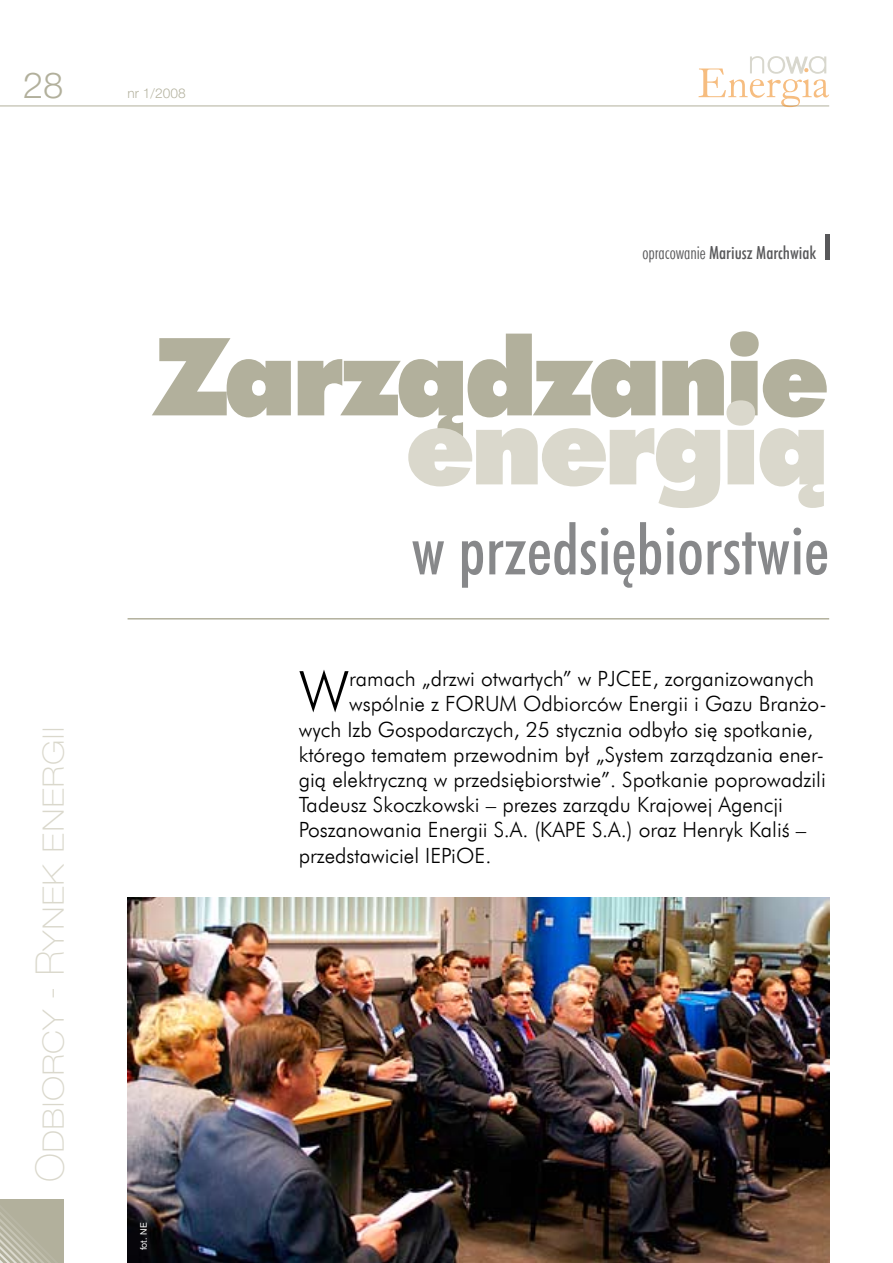
<style>
.page{position:relative;width:893px;height:1263px;background:#fff}
.page>*{position:absolute;margin:0;border:0;box-sizing:border-box;transform-origin:0 0}
.t1{font:108px "Futura X Blk EU Normal";letter-spacing:-.04em;color:#b2b09c}
.t2{font:108px "Futura X Blk EU Normal";letter-spacing:-.04em;color:#dad8cc}
.t3{font:69px "Futura Md Cn EU Normal";color:#87888a}
.t4{font:56.25px "Futura Lt EU Normal";color:#000}
.t5{font:39px "Switzer EFN Thin";color:#dad8cc}
.t6{font:36px "Switzer EFN Light";color:#b2b09c}
.t7{font:21px "Futura Lt EU Normal";color:#000}
.t8{font:18px "Futura Md Cn EU Normal";color:#58585a}
.t9{font:13.5px "Switzer EFN Light";color:#b2b09c}
.t10{font:9px "Switzer EFN";color:#fff}
.s1{font-family:"Futura Lt Cn EU Normal"}
</style>
<div class="page">
<hr style="left:0;top:106px;width:829px;height:1px;background:#b2b09c">
<svg style="left:699px;top:56px;width:130px;height:51px"></svg>
<hr style="left:825px;top:234px;width:4px;height:25px;background:#58585a">
<svg style="left:0;top:1199px;width:64px;height:64px;background:#b6b4a1"></svg>
<hr style="left:128px;top:618px;width:701px;height:1px;background:#b2b09c">
<img style="left:128px;top:897px;width:701px;height:366px">
<h3 class="t6" style="left:23px;top:64px;width:42px">28</h3>
<h3 class="t5" style="left:28px;top:1182px;width:457px;rotate:-90deg">Odbiorcy - Rynek energii</h3>
<p class="t9" style="left:128px;top:85px;width:60px">nr 1/2008</p>
<p class="t8" style="left:642px;top:241px;width:175px"><span class="s1">opracowanie</span> Mariusz Marchwiak</p>
<h1 class="t1" style="left:155px;top:309px;width:676px">Zarządzanie</h1>
<h1 class="t2" style="left:405px;top:378px;width:426px">energią</h1>
<h2 class="t3" style="left:411px;top:507px;width:420px">w przedsiębiorstwie</h2>
<p class="t10" style="left:138px;top:1250px;width:29px;rotate:-90deg">fot. NE</p>
<h3 class="t4" style="left:299px;top:657px;width:52px">W</h3>
<p class="t7" style="left:349px;top:666px;width:466px">ramach „drzwi otwartych” w PJCEE, zorganizowanych</p>
<p class="t7" style="left:349px;top:691px;width:479px">wspólnie z FORUM Odbiorców Energii i Gazu Branżo-</p>
<p class="t7" style="left:299px;top:716px;width:516px">wych Izb Gospodarczych, 25 stycznia odbyło się spotkanie,</p>
<p class="t7" style="left:299px;top:741px;width:527px">którego tematem przewodnim był „System zarządzania ener-</p>
<p class="t7" style="left:299px;top:767px;width:529px">gią elektryczną w przedsiębiorstwie”. Spotkanie poprowadzili</p>
<p class="t7" style="left:299px;top:792px;width:486px">Tadeusz Skoczkowski – prezes zarządu Krajowej Agencji</p>
<p class="t7" style="left:299px;top:817px;width:509px">Poszanowania Energii S.A. (KAPE S.A.) oraz Henryk Kaliś –</p>
<p class="t7" style="left:299px;top:842px;width:194px">przedstawiciel IEPiOE.</p>
</div>
